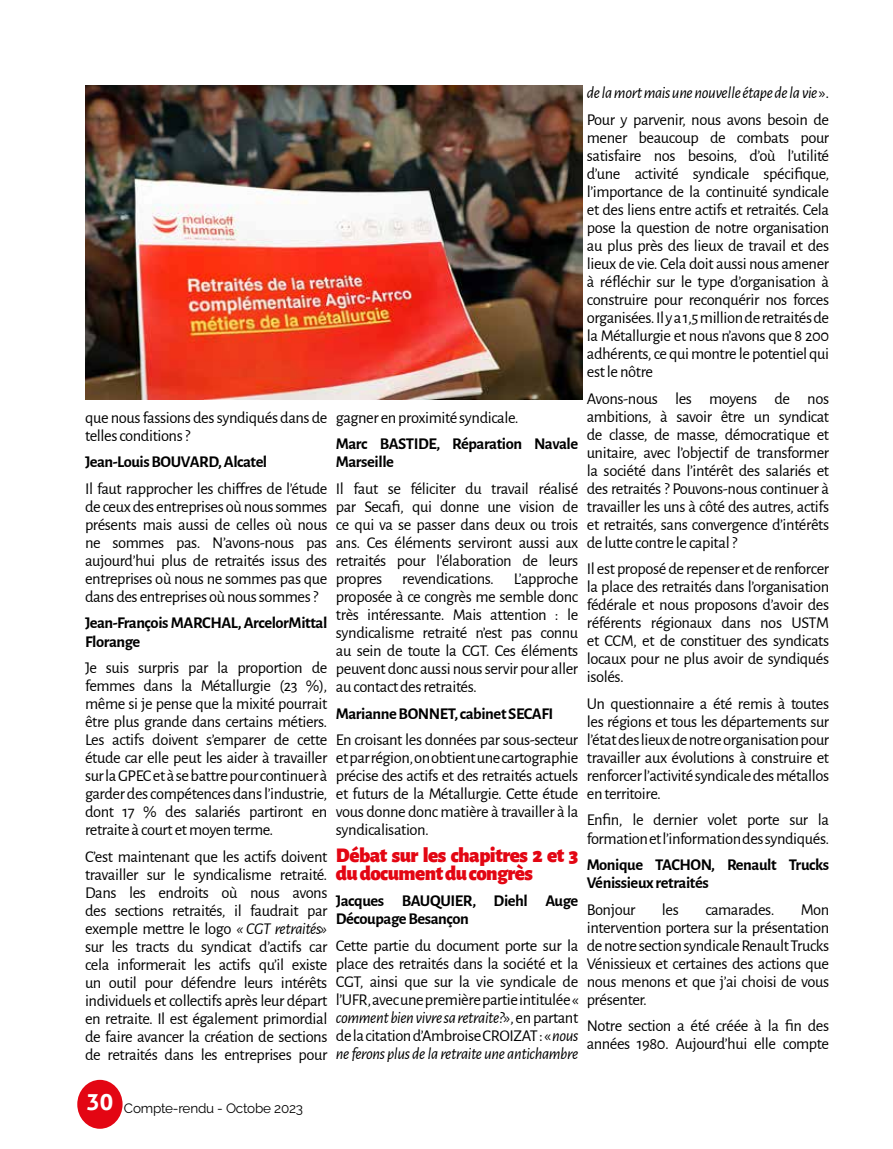
<style>
.page{position:relative;width:893px;height:1149px;background:#fff}
.page>*{position:absolute;margin:0;border:0;box-sizing:border-box;transform-origin:0 0}
.t1{font:900 21px/18px "Alegreya Sans";letter-spacing:-.025em;color:#e30613}
.t2{font:16.5px/18px "Alegreya Sans";letter-spacing:-.025em;color:#000;text-align:justify}
.t3{font:700 16.5px/18px "Alegreya Sans";letter-spacing:-.025em;color:#000}
.t4{font:italic 16.5px/26.5px "Alegreya Sans";letter-spacing:-.025em;color:#000}
.t5{font:13.5px "Raleway";letter-spacing:-.015em;color:#000}
.s1{font-style:italic}
.s2{font-style:normal}
</style>
<div class="page">
<div style="left:77px;top:1079px;width:46px;height:49px;background:#e30613;border-radius:50%"></div>
<img style="left:85px;top:85px;width:498px;height:315px">
<p class="t2" style="left:85px;top:407px;width:244px">que nous fassions des syndiqués dans de telles conditions ?</p>
<p class="t3" style="left:85px;top:451px;width:184px">Jean-Louis BOUVARD, Alcatel</p>
<p class="t2" style="left:85px;top:478px;width:244px">Il faut rapprocher les chiffres de l’étude de ceux des entreprises où nous sommes présents mais aussi de celles où nous ne sommes pas. N’avons-nous pas aujourd’hui plus de retraités issus des entreprises où nous ne sommes pas que dans des entreprises où nous sommes ?</p>
<p class="t3" style="left:85px;top:612px;width:244px">Jean-François MARCHAL, ArcelorMittal<br>Florange</p>
<p class="t2" style="left:85px;top:657px;width:244px">Je suis surpris par la proportion de femmes dans la Métallurgie (23 %), même si je pense que la mixité pourrait être plus grande dans certains métiers.<br>Les actifs doivent s’emparer de cette étude car elle peut les aider à travailler sur la GPEC et à se battre pour continuer à garder des compétences dans l’industrie, dont 17 % des salariés partiront en retraite à court et moyen terme.</p>
<p class="t2" style="left:85px;top:846px;width:244px">C’est maintenant que les actifs doivent travailler sur le syndicalisme retraité.<br>Dans les endroits où nous avons des sections retraités, il faudrait par exemple mettre le logo <span class="s1">« CGT retraités» </span>sur les tracts du syndicat d’actifs car cela informerait les actifs qu’il existe un outil pour défendre leurs intérêts individuels et collectifs après leur départ en retraite. Il est également primordial de faire avancer la création de sections de retraités dans les entreprises pour</p>
<p class="t2" style="left:336px;top:407px;width:184px">gagner en proximité syndicale.</p>
<p class="t3" style="left:336px;top:433px;width:244px">Marc BASTIDE, Réparation Navale<br>Marseille</p>
<p class="t2" style="left:336px;top:478px;width:244px">Il faut se féliciter du travail réalisé par Secafi, qui donne une vision de ce qui va se passer dans deux ou trois ans. Ces éléments serviront aussi aux retraités pour l’élaboration de leurs propres revendications. L’approche proposée à ce congrès me semble donc très intéressante. Mais attention : le syndicalisme retraité n’est pas connu au sein de toute la CGT. Ces éléments peuvent donc aussi nous servir pour aller au contact des retraités.</p>
<p class="t3" style="left:336px;top:702px;width:219px">Marianne BONNET, cabinet SECAFI</p>
<p class="t2" style="left:336px;top:729px;width:244px">En croisant les données par sous-secteur et par région, on obtient une cartographie précise des actifs et des retraités actuels et futurs de la Métallurgie. Cette étude vous donne donc matière à travailler à la syndicalisation.</p>
<p class="t1" style="left:336px;top:843px;width:244px">Débat sur les chapitres 2 et 3 du document du congrès</p>
<p class="t3" style="left:336px;top:890px;width:244px">Jacques BAUQUIER, Diehl Auge<br>Découpage Besançon</p>
<p class="t2" style="left:336px;top:935px;width:244px">Cette partie du document porte sur la place des retraités dans la société et la CGT, ainsi que sur la vie syndicale de l’UFR, avec une première partie intitulée « <span class="s1">comment bien vivre sa retraite?</span>», en partant de la citation d’Ambroise CROIZAT : « <span class="s1">nous ne ferons plus de la retraite une antichambre</span></p>
<p class="t4" style="left:587px;top:79px;width:244px">de la mort mais une nouvelle étape de la vie <span class="s2">».<br>Pour y parvenir, nous avons besoin de</span></p>
<p class="t2" style="left:587px;top:128px;width:244px">mener beaucoup de combats pour satisfaire nos besoins, d’où l’utilité d’une activité syndicale spécifique, l’importance de la continuité syndicale et des liens entre actifs et retraités. Cela pose la question de notre organisation au plus près des lieux de travail et des lieux de vie. Cela doit aussi nous amener à réfléchir sur le type d’organisation à construire pour reconquérir nos forces organisées. Il y a 1,5 million de retraités de la Métallurgie et nous n’avons que 8 200 adhérents, ce qui montre le potentiel qui est le nôtre</p>
<p class="t2" style="left:587px;top:388px;width:244px">Avons-nous les moyens de nos ambitions, à savoir être un syndicat de classe, de masse, démocratique et unitaire, avec l’objectif de transformer la société dans l’intérêt des salariés et des retraités ? Pouvons-nous continuer à travailler les uns à côté des autres, actifs et retraités, sans convergence d’intérêts de lutte contre le capital ?</p>
<p class="t2" style="left:587px;top:559px;width:244px">Il est proposé de repenser et de renforcer la place des retraités dans l’organisation fédérale et nous proposons d’avoir des référents régionaux dans nos USTM et CCM, et de constituer des syndicats locaux pour ne plus avoir de syndiqués isolés.</p>
<p class="t2" style="left:587px;top:693px;width:244px">Un questionnaire a été remis à toutes les régions et tous les départements sur l’état des lieux de notre organisation pour travailler aux évolutions à construire et renforcer l’activité syndicale des métallos en territoire.</p>
<p class="t2" style="left:587px;top:810px;width:244px">Enfin, le dernier volet porte sur la formation et l’information des syndiqués.</p>
<p class="t3" style="left:587px;top:854px;width:244px">Monique TACHON, Renault Trucks<br>Vénissieux retraités</p>
<p class="t2" style="left:587px;top:899px;width:50px">Bonjour</p>
<p class="t2" style="left:662px;top:899px;width:18px">les</p>
<p class="t2" style="left:705px;top:899px;width:71px">camarades.</p>
<p class="t2" style="left:587px;top:899px;width:244px;text-indent:214px">Mon intervention portera sur la présentation de notre section syndicale Renault Trucks Vénissieux et certaines des actions que nous menons et que j’ai choisi de vous présenter.</p>
<p class="t2" style="left:587px;top:1015px;width:244px">Notre section a été créée à la fin des années 1980. Aujourd’hui elle compte</p>
<p class="t5" style="left:86px;top:1099px;width:218px"><sup>30</sup> Compte-rendu - Octobe 2023</p>
</div>
